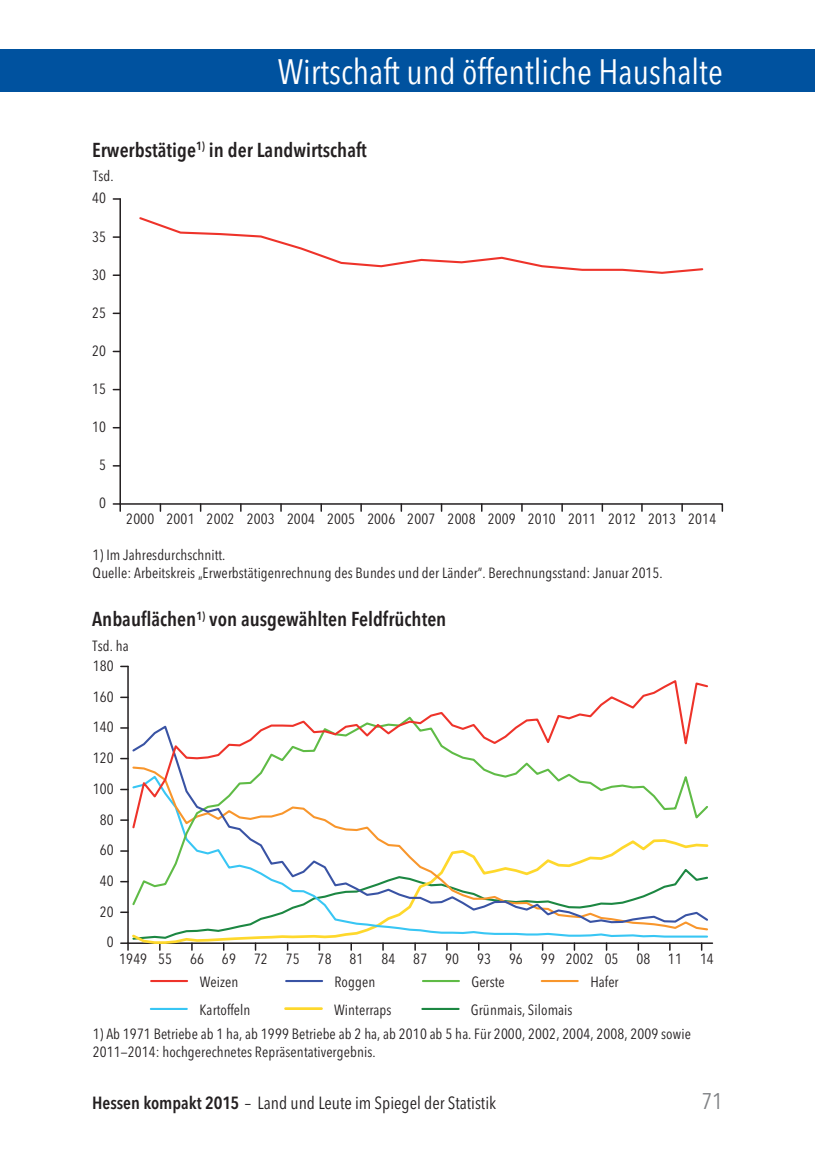
<style>
.page{position:relative;width:815px;height:1170px;background:#fff}
.page>*{position:absolute;margin:0;border:0;box-sizing:border-box;transform-origin:0 0}
.t1{font:condensed 35px "Avenir Next LT Pro";color:#fff}
.t2{font:condensed 22.5px "Avenir Next LT Pro";color:#808285}
.t3{font:600 condensed 20px "Avenir Next LT Pro";color:#231f20}
.t4{font:condensed 17.5px "Avenir Next LT Pro";color:#231f20}
.t5{font:condensed 14.75px/18px "Avenir Next LT Pro";letter-spacing:.005em;color:#231f20}
.s1{font-weight:600}
</style>
<div class="page">
<div style="left:0;top:50px;width:815px;height:42px;background:#00529f"></div>
<svg style="left:121px;top:880px;width:6px;height:2px"></svg>
<svg style="left:121px;top:788px;width:6px;height:2px"></svg>
<svg style="left:121px;top:757px;width:6px;height:2px"></svg>
<svg style="left:121px;top:696px;width:6px;height:2px"></svg>
<svg style="left:121px;top:665px;width:7px;height:2px"></svg>
<hr style="left:127px;top:666px;width:2px;height:277px;background:#231f20">
<svg style="left:121px;top:942px;width:8px;height:8px"></svg>
<hr style="left:128px;top:942px;width:584px;height:1px;background:#231f20">
<svg style="left:130px;top:938px;width:580px;height:7px"></svg>
<svg style="left:132px;top:931px;width:576px;height:7px"></svg>
<svg style="left:183px;top:924px;width:525px;height:7px"></svg>
<svg style="left:132px;top:829px;width:577px;height:95px"></svg>
<svg style="left:132px;top:680px;width:576px;height:149px"></svg>
<hr style="left:151px;top:979px;width:36px;height:2px;background:#ee332a">
<hr style="left:286px;top:979px;width:36px;height:2px;background:#3953a4">
<hr style="left:423px;top:979px;width:36px;height:2px;background:#5fbb46">
<hr style="left:542px;top:979px;width:36px;height:2px;background:#f8962c">
<hr style="left:151px;top:1007px;width:36px;height:2px;background:#38c6f4">
<hr style="left:286px;top:1007px;width:36px;height:2px;background:#fed82c">
<hr style="left:422px;top:1007px;width:37px;height:2px;background:#1c8742">
<svg style="left:113px;top:312px;width:6px;height:2px"></svg>
<svg style="left:113px;top:274px;width:6px;height:2px"></svg>
<svg style="left:113px;top:236px;width:6px;height:2px"></svg>
<svg style="left:113px;top:198px;width:7px;height:2px"></svg>
<hr style="left:119px;top:199px;width:2px;height:305px;background:#231f20">
<svg style="left:113px;top:502px;width:611px;height:10px"></svg>
<svg style="left:139px;top:217px;width:565px;height:57px"></svg>
<h1 class="t1" style="left:278px;top:54px;width:447px">Wirtschaft und öffentliche Haushalte</h1>
<h3 class="t3" style="left:92px;top:140px;width:276px">Erwerbstätige<sup>1)</sup> in der Landwirtschaft</h3>
<p class="t5" style="left:93px;top:167px;width:22px">Tsd.</p>
<p class="t5" style="left:92px;top:190px;width:16px">40</p>
<p class="t5" style="left:92px;top:228px;width:16px">35</p>
<p class="t5" style="left:92px;top:266px;width:16px">30</p>
<p class="t5" style="left:92px;top:304px;width:16px">25</p>
<p class="t5" style="left:92px;top:342px;width:16px">20</p>
<p class="t5" style="left:92px;top:380px;width:16px">15</p>
<p class="t5" style="left:92px;top:419px;width:16px">10</p>
<p class="t5" style="left:99px;top:457px;width:8px">5</p>
<p class="t5" style="left:99px;top:495px;width:8px">0</p>
<p class="t5" style="left:126px;top:511px;width:592px">2000 2001 2002 2003 2004 2005 2006 2007 2008 2009 2010 2011 2012 2013 2014</p>
<p class="t5" style="left:93px;top:546px;width:571px">1) Im Jahresdurchschnitt.<br>Quelle: Arbeitskreis „Erwerbstätigenrechnung des Bundes und der Länder”. Berechnungsstand: Januar 2015.</p>
<h3 class="t3" style="left:92px;top:609px;width:356px">Anbauflächen<sup>1)</sup> von ausgewählten Feldfrüchten</h3>
<p class="t5" style="left:93px;top:638px;width:38px">Tsd. ha</p>
<p class="t5" style="left:93px;top:657px;width:22px">180</p>
<p class="t5" style="left:93px;top:688px;width:22px">160</p>
<p class="t5" style="left:93px;top:719px;width:22px">140</p>
<p class="t5" style="left:93px;top:749px;width:22px">120</p>
<p class="t5" style="left:93px;top:780px;width:22px">100</p>
<p class="t5" style="left:100px;top:811px;width:15px">80</p>
<p class="t5" style="left:100px;top:841px;width:15px">60</p>
<p class="t5" style="left:100px;top:872px;width:15px">40</p>
<p class="t5" style="left:100px;top:903px;width:15px">20</p>
<p class="t5" style="left:107px;top:933px;width:8px">0</p>
<p class="t5" style="left:119px;top:950px;width:596px">1949 55 66 69 72 75 78 81 84 87 90 93 96 99 2002 05 08 11 14</p>
<p class="t5" style="left:200px;top:973px;width:40px">Weizen</p>
<p class="t5" style="left:334px;top:973px;width:42px">Roggen</p>
<p class="t5" style="left:472px;top:973px;width:35px">Gerste</p>
<p class="t5" style="left:590px;top:973px;width:30px">Hafer</p>
<p class="t5" style="left:199px;top:1001px;width:53px">Kartoffeln</p>
<p class="t5" style="left:334px;top:1001px;width:59px">Winterraps</p>
<p class="t5" style="left:471px;top:1001px;width:103px">Grünmais, Silomais</p>
<p class="t5" style="left:93px;top:1025px;width:599px">1) Ab 1971 Betriebe ab 1 ha, ab 1999 Betriebe ab 2 ha, ab 2010 ab 5 ha. Für 2000, 2002, 2004, 2008, 2009 sowie<br>2011—2014: hochgerechnetes Repräsentativergebnis.</p>
<p class="t4" style="left:92px;top:1093px;width:406px"><span class="s1">Hessen kompakt 2015</span> – Land und Leute im Spiegel der Statistik</p>
<h2 class="t2" style="left:702px;top:1089px;width:23px">71</h2>
</div>
